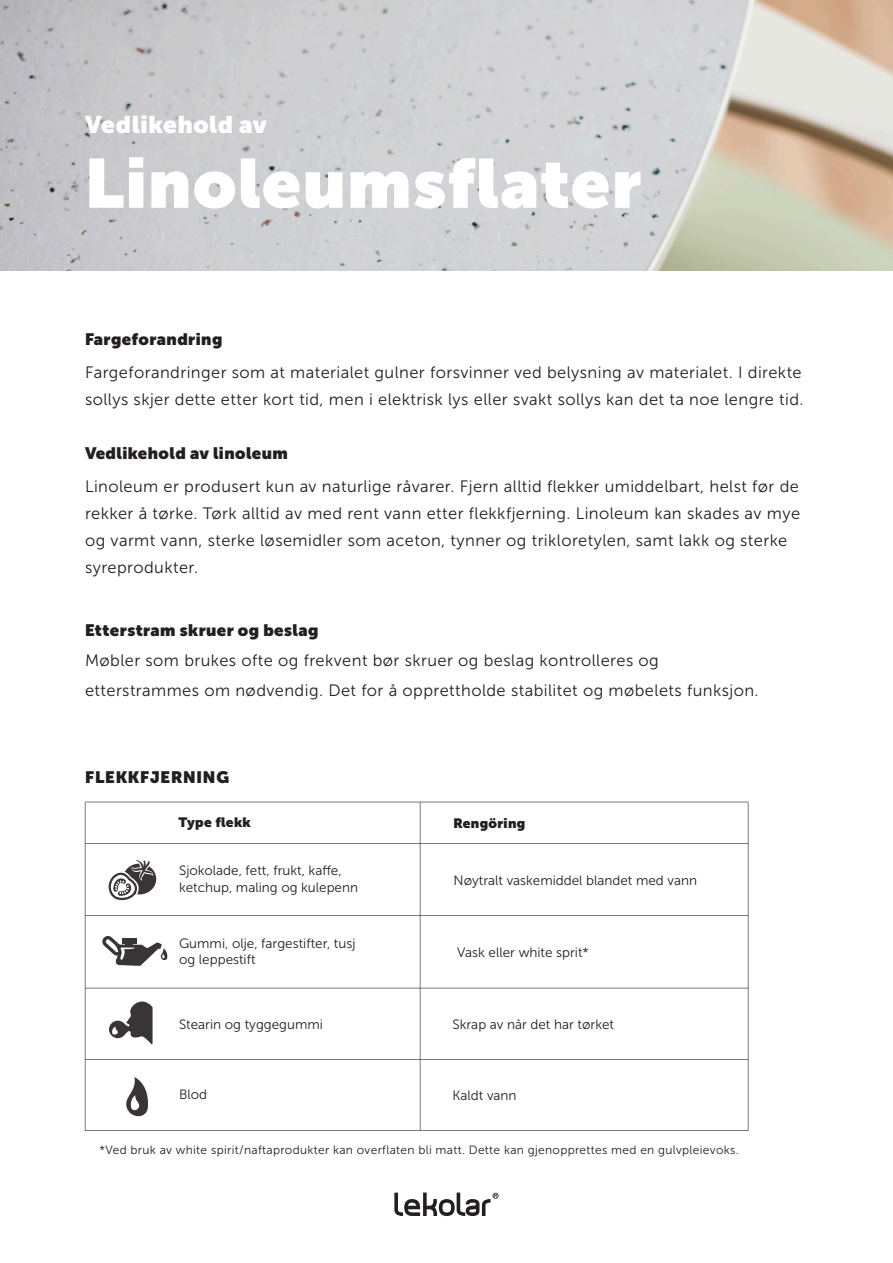
<style>
.page{position:relative;width:893px;height:1263px;background:#fff}
.page>*{position:absolute;margin:0;border:0;box-sizing:border-box;transform-origin:0 0}
.t1{font:900 69px "Museo Sans Display";letter-spacing:.02em;color:#fff}
.t2{font:900 24px "Museo Sans Display";letter-spacing:.03em;color:#fff}
.t3{font:16.5px/27px "Museo Sans 300";letter-spacing:.025em;color:#231f20}
.t4{font:900 16.5px "Museo Sans Display";letter-spacing:.025em;color:#231f20}
.t5{font:900 16.5px "Museo Sans Display";letter-spacing:.05em;color:#231f20}
.t6{font:13.5px/16.2px "Museo Sans 300";color:#231f20}
.t7{font:900 13.5px "Museo Sans Display";letter-spacing:.025em;color:#231f20}
.t8{font:12px "Museo Sans 300";letter-spacing:.025em;color:#231f20}
</style>
<div class="page">
<img style="left:0;top:0;width:893px;height:270px">
<svg style="left:394px;top:1192px;width:105px;height:24px"></svg>
<hr style="left:420px;top:802px;width:1px;height:329px;background:#231f20">
<hr style="left:748px;top:802px;width:1px;height:329px;background:#231f20">
<hr style="left:85px;top:802px;width:1px;height:329px;background:#231f20">
<hr style="left:85px;top:843px;width:663px;height:1px;background:#231f20">
<hr style="left:85px;top:802px;width:663px;height:1px;background:#231f20">
<hr style="left:85px;top:915px;width:663px;height:1px;background:#231f20">
<hr style="left:85px;top:988px;width:663px;height:1px;background:#231f20">
<hr style="left:85px;top:1059px;width:663px;height:1px;background:#231f20">
<hr style="left:85px;top:1130px;width:663px;height:1px;background:#231f20">
<svg style="left:123px;top:863px;width:33px;height:31px"></svg>
<svg style="left:108px;top:860px;width:46px;height:41px"></svg>
<svg style="left:102px;top:936px;width:66px;height:30px"></svg>
<svg style="left:109px;top:1001px;width:44px;height:43px"></svg>
<svg style="left:126px;top:1077px;width:22px;height:40px"></svg>
<p class="t2" style="left:85px;top:110px;width:183px">Vedlikehold av</p>
<p class="t1" style="left:85px;top:144px;width:558px">Linoleumsflater</p>
<p class="t4" style="left:85px;top:330px;width:139px">Fargeforandring</p>
<p class="t3" style="left:85px;top:359px;width:720px">Fargeforandringer som at materialet gulner forsvinner ved belysning av materialet. I direkte sollys skjer dette etter kort tid, men i elektrisk lys eller svakt sollys kan det ta noe lengre tid.</p>
<p class="t4" style="left:85px;top:444px;width:204px">Vedlikehold av linoleum</p>
<p class="t3" style="left:85px;top:473px;width:717px">Linoleum er produsert kun av naturlige råvarer. Fjern alltid flekker umiddelbart, helst før de rekker å tørke. Tørk alltid av med rent vann etter flekkfjerning. Linoleum kan skades av mye og varmt vann, sterke løsemidler som aceton, tynner og trikloretylen, samt lakk og sterke syreprodukter.</p>
<p class="t4" style="left:85px;top:621px;width:235px">Etterstram skruer og beslag</p>
<p class="t3" style="left:85px;top:647px;width:575px">Møbler som brukes ofte og frekvent bør skruer og beslag kontrolleres og</p>
<p class="t3" style="left:85px;top:677px;width:675px">etterstrammes om nødvendig. Det for å opprettholde stabilitet og møbelets funksjon.</p>
<p class="t5" style="left:85px;top:768px;width:146px">FLEKKFJERNING</p>
<p class="t7" style="left:178px;top:815px;width:74px">Type flekk</p>
<p class="t6" style="left:179px;top:863px;width:181px">Sjokolade, fett, frukt, kaffe, ketchup, maling og kulepenn</p>
<p class="t6" style="left:179px;top:935px;width:178px">Gummi, olje, fargestifter, tusj og leppestift</p>
<p class="t6" style="left:179px;top:1016px;width:145px">Stearin og tyggegummi</p>
<p class="t6" style="left:179px;top:1086px;width:30px">Blod</p>
<p class="t7" style="left:453px;top:815px;width:73px">Rengöring</p>
<p class="t6" style="left:453px;top:872px;width:245px">Nøytralt vaskemiddel blandet med vann</p>
<p class="t6" style="left:457px;top:944px;width:133px">Vask eller white sprit*</p>
<p class="t6" style="left:452px;top:1016px;width:163px">Skrap av når det har tørket</p>
<p class="t6" style="left:452px;top:1087px;width:66px">Kaldt vann</p>
<p class="t8" style="left:99px;top:1143px;width:641px">*Ved bruk av white spirit/naftaprodukter kan overflaten bli matt. Dette kan gjenopprettes med en gulvpleievoks.</p>
</div>
